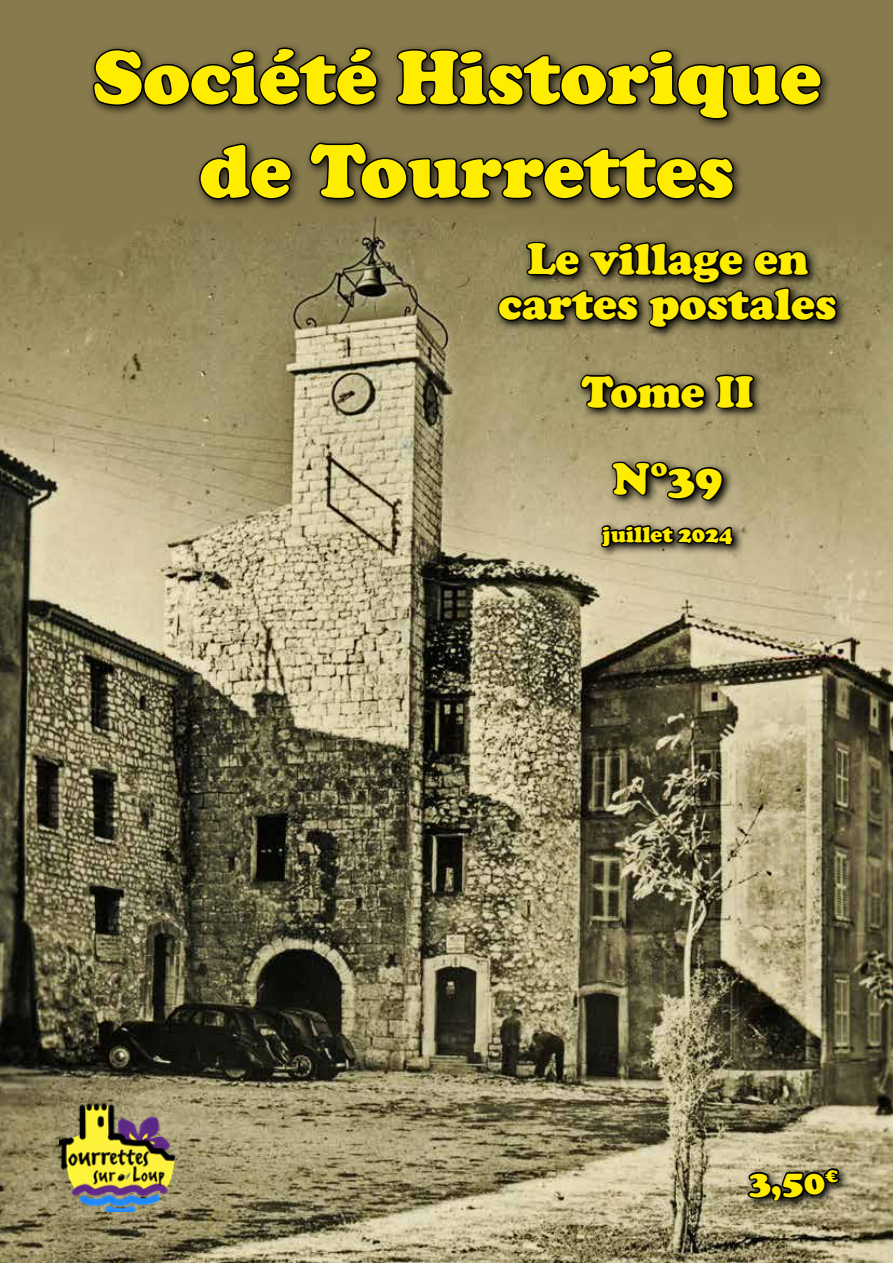
<style>
.page{position:relative;width:893px;height:1263px;background:#fff}
.page>*{position:absolute;margin:0;border:0;box-sizing:border-box;transform-origin:0 0}
.t1{font:900 78px/93.6px "Cooper";color:#ffed00;text-align:center}
.t2{font:900 45px/45px "Cooper";color:#ffed00;text-align:center}
.t3{font:900 36px "Cooper";color:#ffed00}
.t4{font:900 22.5px "Cooper";color:#ffed00}
</style>
<div class="page">
<img style="left:0;top:0;width:893px;height:1263px">
<svg style="left:596px;top:457px;width:148px;height:101px;background:#b9ac85"></svg>
<svg style="left:610px;top:459px;width:115px;height:44px;background:#494432"></svg>
<svg style="left:598px;top:523px;width:137px;height:27px;background:#454033"></svg>
<img style="left:60px;top:1099px;width:120px;height:113px">
<svg style="left:744px;top:1163px;width:106px;height:50px;background:#aca27a"></svg>
<svg style="left:745px;top:1166px;width:97px;height:38px;background:#4f4a39"></svg>
<svg style="left:839px;top:237px;width:9px;height:102px"></svg>
<svg style="left:90px;top:45px;width:749px;height:391px;background:#726947"></svg>
<h1 class="t1" style="left:93px;top:31px;width:730px">Société Historique de Tourrettes</h1>
<p class="t2" style="left:499px;top:236px;width:339px">Le village en cartes postales</p>
<p class="t2" style="left:582px;top:369px;width:173px">Tome II</p>
<p class="t2" style="left:613px;top:456px;width:111px">N°39</p>
<p class="t4" style="left:603px;top:521px;width:131px">juillet 2024</p>
<p class="t3" style="left:750px;top:1160px;width:90px">3,50<sup>€</sup></p>
</div>
